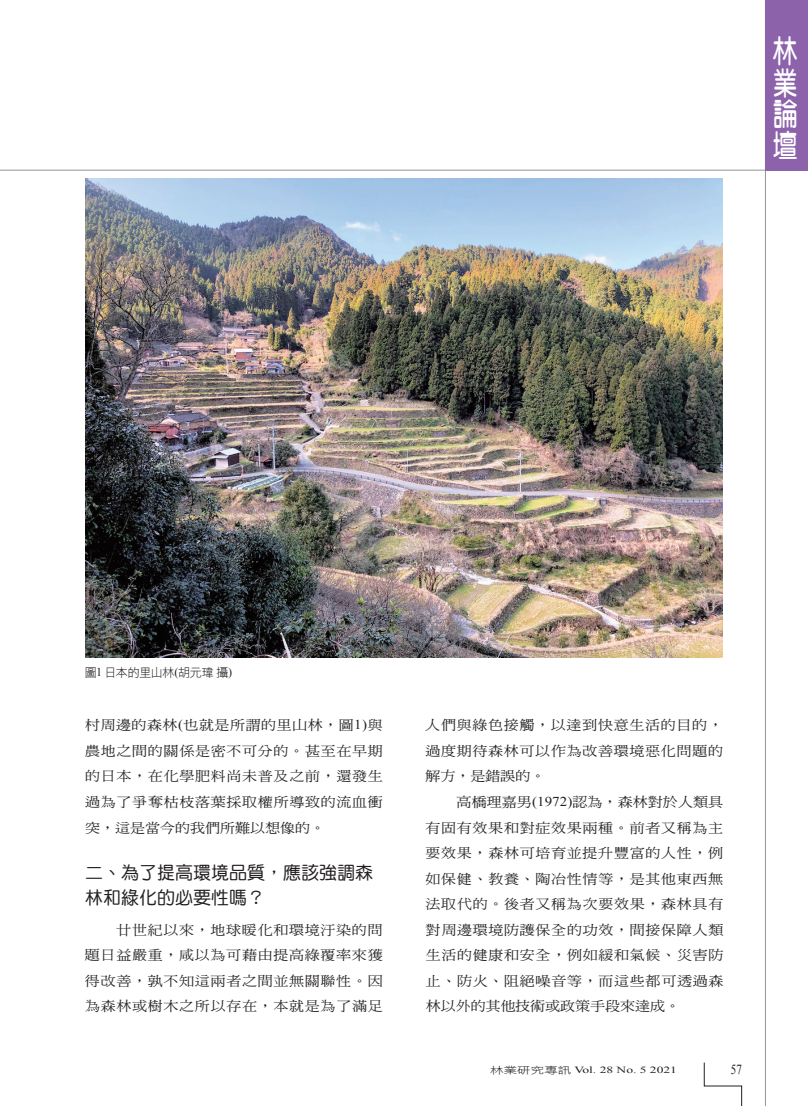
<style>
.page{position:relative;width:808px;height:1106px;background:#fff}
.page>*{position:absolute;margin:0;border:0;box-sizing:border-box;transform-origin:0 0}
.t1{font:31.5px/31.5px "DF Yuan W7 WINP BF";color:#fff;text-align:justify;scale:.77 1}
.t2{font:18px/25.5px "DF Yuan W5 WINP BF";color:#231f20}
.t3{font:13.8px "Times New Roman";color:#231f20;scale:.8 1}
.t4{font:13.5px/25.5px "DF Ming W5 WINP BF";letter-spacing:.045em;color:#231f20;text-align:justify;scale:1.11 1}
.t5{font:12px "DF Hei W3 WINP BF";letter-spacing:-.025em;color:#231f20}
.t6{font:9.45px "Times New Roman";color:#231f20;scale:1.43 1}
.s1{font-family:"Times New Roman"}
.s2{font-family:"DF Hei W3 WINP BF"}
</style>
<div class="page">
<hr style="left:0;top:170px;width:808px;height:1px;background:#6c6d70">
<hr style="left:765px;top:0;width:1px;height:1106px;background:#6c6d70">
<svg style="left:704px;top:1062px;width:38px;height:44px"></svg>
<div style="left:766px;top:0;width:42px;height:170px;background:#8c62aa"></div>
<img style="left:85px;top:179px;width:638px;height:478px">
<h1 class="t1" style="left:773px;top:35px;width:32px">林業論壇</h1>
<p class="t5" style="left:85px;top:666px;width:149px">圖<span class="s1">1</span> 日本的里山林<span class="s1">(</span>胡元瑋攝<span class="s1">)</span></p>
<p class="t4" style="left:85px;top:712px;width:270px">村周邊的森林<span class="s1">(</span>也就是所謂的里山林，圖<span class="s1">1)</span>與農地之間的關係是密不可分的。甚至在早期的日本，在化學肥料尚未普及之前，還發生過為了爭奪枯枝落葉採取權所導致的流血衝突，這是當今的我們所難以想像的。</p>
<h2 class="t2" style="left:85px;top:859px;width:289px">二、為了提高環境品質，應該強調森林和綠化的必要性嗎？</h2>
<p class="t4" style="left:85px;top:916px;width:270px;text-indent:31px">廿世紀以來，地球暖化和環境汙染的問題日益嚴重，咸以為可藉由提高綠覆率來獲得改善，孰不知這兩者之間並無關聯性。因為森林或樹木之所以存在，本就是為了滿足</p>
<p class="t4" style="left:425px;top:712px;width:270px">人們與綠色接觸，以達到快意生活的目的，過度期待森林可以作為改善環境惡化問題的解方，是錯誤的。</p>
<p class="t4" style="left:425px;top:789px;width:270px;text-indent:31px">高橋理嘉男<span class="s1">(1972)</span>認為，森林對於人類具有固有效果和對症效果兩種。前者又稱為主要效果，森林可培育並提升豐富的人性，例如保健、教養、陶冶性情等，是其他東西無法取代的。後者又稱為次要效果，森林具有對周邊環境防護保全的功效，間接保障人類生活的健康和安全，例如緩和氣候、災害防止、防火、阻絕噪音等，而這些都可透過森林以外的其他技術或政策手段來達成。</p>
<p class="t6" style="left:490px;top:1063px;width:132px"><span class="s2">林業研究專訊</span> Vol. 28 No. 5 2021</p>
<p class="t3" style="left:731px;top:1060px;width:15px">57</p>
</div>
